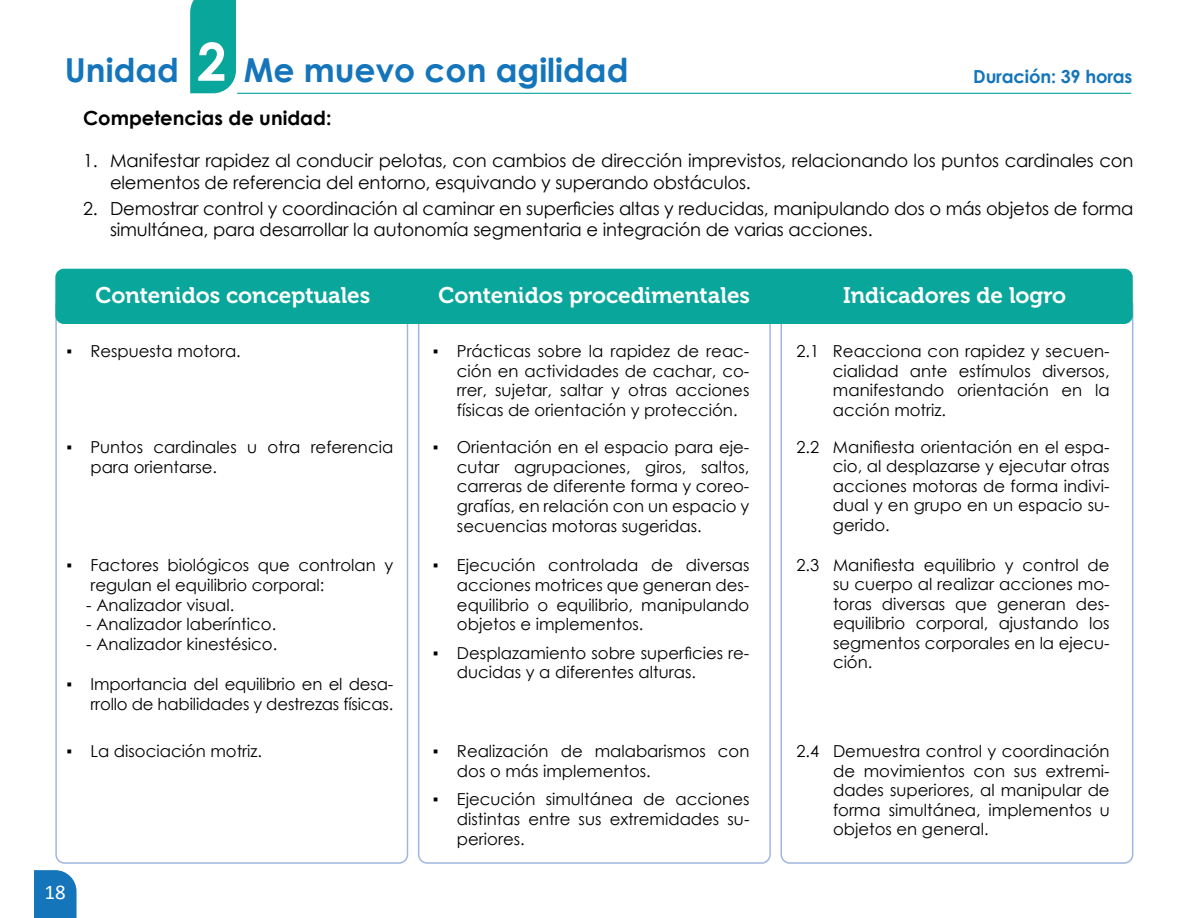
<style>
.page{position:relative;width:1188px;height:918px;background:#fff}
.page>*{position:absolute;margin:0;border:0;box-sizing:border-box;transform-origin:0 0}
.t1{font:700 52.5px "Century Gothic";color:#fff}
.t2{font:700 33px "Century Gothic";color:#1475bb}
.t3{font:22.5px "Museo 700";color:#fff}
.t4{font:21px "Calibri";color:#fff}
.t5{font:700 19.5px "Century Gothic";color:#000}
.t6{font:18px/21.6px "Century Gothic";letter-spacing:-.01em;color:#000}
.t7{font:700 18px "Century Gothic";letter-spacing:-.01em;color:#1475bb}
.t8{font:16.5px/19.8px "Century Gothic";color:#000;text-align:justify}
</style>
<div class="page">
<svg style="left:34px;top:870px;width:43px;height:48px"></svg>
<div style="left:781px;top:296px;width:352px;height:568px;border:2px solid #9fb6df;border-radius:9px"></div>
<div style="left:418px;top:296px;width:353px;height:568px;border:2px solid #9fb6df;border-radius:9px"></div>
<div style="left:55px;top:296px;width:353px;height:568px;border:2px solid #9fb6df;border-radius:9px"></div>
<div style="left:190px;top:0;width:46px;height:93px;background:#09a69c"></div>
<hr style="left:237px;top:93px;width:894px;height:1px;background:#09a69c">
<div style="left:55px;top:269px;width:1078px;height:55px;background:#09a69c;border-radius:9px"></div>
<h1 class="t1" style="left:197px;top:22px;width:31px">2</h1>
<h2 class="t2" style="left:65px;top:45px;width:116px">Unidad</h2>
<h2 class="t2" style="left:244px;top:45px;width:386px">Me muevo con agilidad</h2>
<p class="t7" style="left:973px;top:63px;width:161px">Duración: 39 horas</p>
<p class="t5" style="left:83px;top:103px;width:250px">Competencias de unidad:</p>
<p class="t6" style="left:110px;top:150px;width:1025px;text-indent:-27px">1. Manifestar rapidez al conducir pelotas, con cambios de dirección imprevistos, relacionando los puntos cardinales con elementos de referencia del entorno, esquivando y superando obstáculos.</p>
<p class="t6" style="left:110px;top:197px;width:1025px;text-indent:-27px">2. Demostrar control y coordinación al caminar en superficies altas y reducidas, manipulando dos o más objetos de forma simultánea, para desarrollar la autonomía segmentaria e integración de varias acciones.</p>
<h3 class="t3" style="left:95px;top:282px;width:276px">Contenidos conceptuales</h3>
<h3 class="t3" style="left:438px;top:282px;width:313px">Contenidos procedimentales</h3>
<h3 class="t3" style="left:843px;top:282px;width:225px">Indicadores de logro</h3>
<p class="t8" style="left:66px;top:341px;width:176px">▪ Respuesta motora.</p>
<p class="t8" style="left:457px;top:341px;width:294px;text-indent:-24px">▪ Prácticas sobre la rapidez de reac&shy;ción en actividades de cachar, co&shy;rrer, sujetar, saltar y otras acciones físicas de orientación y protección.</p>
<p class="t8" style="left:833px;top:341px;width:278px;text-indent:-37px">2.1 Reacciona con rapidez y secuen&shy;cialidad ante estímulos diversos, manifestando orientación en la acción motriz.</p>
<p class="t8" style="left:90px;top:437px;width:304px;text-indent:-24px">▪ Puntos cardinales u otra referencia para orientarse.</p>
<p class="t8" style="left:457px;top:437px;width:294px;text-indent:-24px">▪ Orientación en el espacio para eje&shy;cutar agrupaciones, giros, saltos, carreras de diferente forma y coreo&shy;grafías, en relación con un espacio y secuencias motoras sugeridas.</p>
<p class="t8" style="left:833px;top:437px;width:278px;text-indent:-37px">2.2 Manifiesta orientación en el espa&shy;cio, al desplazarse y ejecutar otras acciones motoras de forma indivi&shy;dual y en grupo en un espacio su&shy;gerido.</p>
<p class="t8" style="left:90px;top:555px;width:304px;text-indent:-24px">▪ Factores biológicos que controlan y regulan el equilibrio corporal:</p>
<p class="t8" style="left:86px;top:594px;width:150px">- Analizador visual.</p>
<p class="t8" style="left:86px;top:614px;width:191px">- Analizador laberíntico.</p>
<p class="t8" style="left:86px;top:634px;width:192px">- Analizador kinestésico.</p>
<p class="t8" style="left:66px;top:674px;width:328px;text-align:right">▪ Importancia del equilibrio en el desa&shy;rrollo de habilidades y destrezas físicas.</p>
<p class="t8" style="left:457px;top:555px;width:294px;text-indent:-24px">▪ Ejecución controlada de diversas acciones motrices que generan des&shy;equilibrio o equilibrio, manipulando objetos e implementos.</p>
<p class="t8" style="left:457px;top:643px;width:294px;text-indent:-24px">▪ Desplazamiento sobre superficies re&shy;ducidas y a diferentes alturas.</p>
<p class="t8" style="left:833px;top:555px;width:278px;text-indent:-37px">2.3 Manifiesta equilibrio y control de su cuerpo al realizar acciones mo&shy;toras diversas que generan des&shy;equilibrio corporal, ajustando los segmentos corporales en la ejecu&shy;ción.</p>
<p class="t8" style="left:66px;top:741px;width:197px">▪ La disociación motriz.</p>
<p class="t8" style="left:457px;top:741px;width:294px;text-indent:-24px">▪ Realización de malabarismos con dos o más implementos.</p>
<p class="t8" style="left:457px;top:789px;width:294px;text-indent:-24px">▪ Ejecución simultánea de acciones distintas entre sus extremidades su&shy;periores.</p>
<p class="t4" style="left:45px;top:878px;width:23px">18</p>
<p class="t8" style="left:833px;top:741px;width:278px;text-indent:-37px">2.4 Demuestra control y coordinación de movimientos con sus extremi&shy;dades superiores, al manipular de forma simultánea, implementos u objetos en general.</p>
</div>
